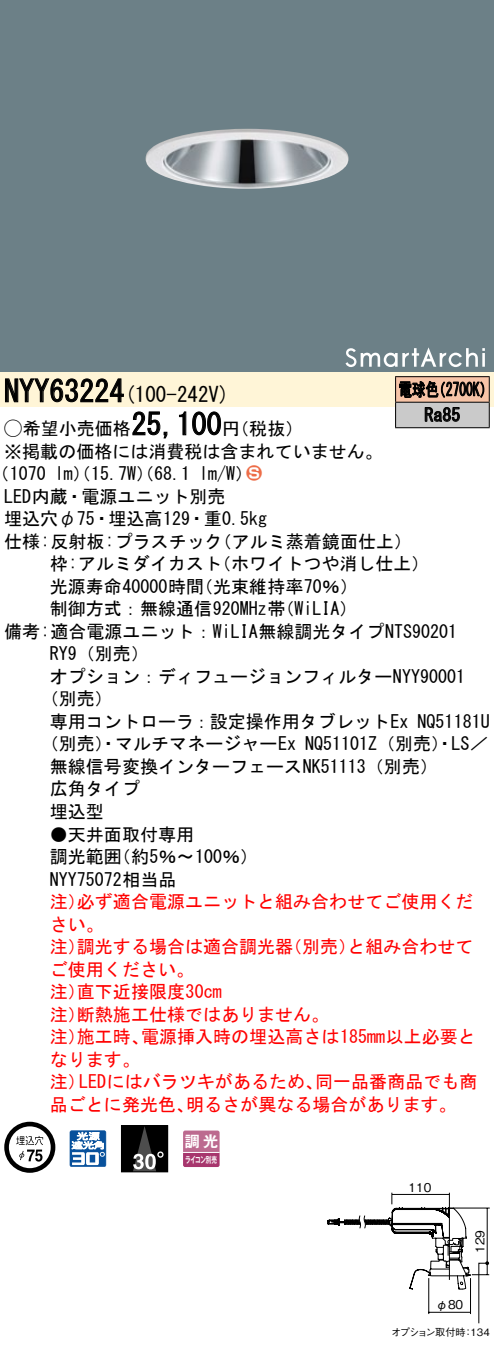
<style>
.page{position:relative;width:494px;height:1346px;background:#fff}
.page>*{position:absolute;margin:0;border:0;box-sizing:border-box;transform-origin:0 0}
.t1{font:30px "MS Gothic";color:#000}
.t2{font:21px "MS Gothic";color:#000}
.t3{font:18px/22.5px "MS Gothic";color:#000}
.t4{font:18px/22.5px "MS Gothic";color:#f00}
.t5{font:18px/25.5px "MS Gothic";color:#000;scale:.75 1}
.t6{font:18px "Ford Classification 1";color:#ed6d48}
.t7{font:15px "Gothic MB101 Pro De Bold 90 pv RKSJ H";color:#fff}
.t8{font:12px "Gothic BBB Pro Medium 90 pv RKSJ H";color:#000}
.t9{font:10.2px "Gothic BBB Pro Medium 90 pv RKSJ H";letter-spacing:-.095em;color:#000}
.t10{font:10.2px "Gothic BBB Pro Medium 90 pv RKSJ H";letter-spacing:-.05em;color:#000}
.t11{font:8.7px "Gothic MB101 Pro De Bold 90 pv RKSJ H";letter-spacing:-.05em;color:#fff;scale:.65 1}
.s1{font-family:"Ford Classification 1"}
.s2{color:#fff}
</style>
<div class="page">
<div style="left:0;top:0;width:493px;height:346px;background:#6c8087"></div>
<img style="left:145px;top:129px;width:203px;height:60px">
<div style="left:0;top:346px;width:493px;height:26px;background:#6c8087"></div>
<svg style="left:345px;top:347px;width:139px;height:20px"></svg>
<div style="left:0;top:372px;width:493px;height:34px;background:#fff5d7"></div>
<svg style="left:5px;top:378px;width:119px;height:24px"></svg>
<svg style="left:132px;top:411px;width:36px;height:28px"></svg>
<svg style="left:179px;top:411px;width:42px;height:24px"></svg>
<svg style="left:4px;top:1121px;width:51px;height:51px"></svg>
<svg style="left:70px;top:1130px;width:36px;height:36px"></svg>
<div style="left:121px;top:1125px;width:46px;height:46px;background:#000"></div>
<svg style="left:133px;top:1127px;width:30px;height:42px"></svg>
<div style="left:121px;top:1125px;width:47px;height:46px;border:1px solid #000"></div>
<svg style="left:183px;top:1130px;width:36px;height:36px"></svg>
<hr style="left:183px;top:1151px;width:36px;height:1px;background:#fff">
<hr style="left:395px;top:376px;width:94px;height:1px;background:#000">
<hr style="left:395px;top:427px;width:94px;height:1px;background:#000">
<svg style="left:394px;top:377px;width:95px;height:50px;background:#a8978d"></svg>
<hr style="left:448px;top:1207px;width:41px;height:1px;background:#000">
<svg style="left:327px;top:1192px;width:161px;height:131px"></svg>
<h1 class="t1" style="left:4px;top:376px;width:122px">NYY63224</h1>
<p class="t5" style="left:424px;top:376px;width:49px;text-indent:-26px">電球色<br>Ra85</p>
<p class="t5" style="left:432px;top:376px;width:82px">（2700 (K</p>
<p class="t2" style="left:124px;top:384px;width:106px">(100-242 (V</p>
<h1 class="t1" style="left:131px;top:409px;width:91px">25,100</h1>
<p class="t3" style="left:4px;top:417px;width:379px"><span class="s1">A</span>希望小売価格<br>※掲載の価格には消費税は含まれていません。</p>
<p class="t6" style="left:246px;top:464px;width:17px">2<span class="s2">3</span></p>
<p class="t3" style="left:222px;top:417px;width:82px">（円税抜(</p>
<p class="t3" style="left:199px;top:462px;width:55px">l m (W/</p>
<p class="t3" style="left:-8px;top:462px;width:56px">（1070</p>
<p class="t3" style="left:4px;top:485px;width:223px">LED内蔵・電源ユニット別売</p>
<p class="t3" style="left:4px;top:507px;width:264px">埋込穴φ75・埋込高129・重0.5kg</p>
<p class="t3" style="left:213px;top:530px;width:200px">（アルミ蒸着鏡面仕上(</p>
<p class="t3" style="left:55px;top:462px;width:137px">lm）（15.7 ）（W 68.1</p>
<p class="t3" style="left:213px;top:530px;width:217px;text-indent:-209px">仕様:反射板:プラスチック<br>（ホワイトつや消し仕上(</p>
<p class="t3" style="left:195px;top:552px;width:164px;text-indent:-145px">枠:アルミダイカスト<br>（光束維持率70％(</p>
<p class="t3" style="left:50px;top:575px;width:156px">光源寿命40000時間</p>
<p class="t3" style="left:50px;top:597px;width:237px">制御方式：無線通信920MHz帯</p>
<p class="t3" style="left:4px;top:620px;width:454px">備考:適合電源ユニット：WiLIA無線調光タイプNTS90201</p>
<p class="t3" style="left:50px;top:642px;width:100px">RY （9 別売(</p>
<p class="t3" style="left:50px;top:665px;width:416px">オプション：ディフュージョンフィルターNYY90001</p>
<p class="t3" style="left:41px;top:687px;width:73px">（別売(</p>
<p class="t3" style="left:417px;top:710px;width:73px">NQ51181U</p>
<p class="t3" style="left:276px;top:597px;width:82px">（WiLIA(</p>
<p class="t3" style="left:305px;top:710px;width:184px;text-indent:-255px">専用コントローラ：設定操作用タブレットEx<br>NQ51101 （Z 別売）・LS／</p>
<p class="t3" style="left:50px;top:732px;width:389px;text-indent:-9px">（別売）・マルチマネージャーEx<br>無線信号変換インターフェースNK51113（別売(広角タイプ<br>埋込型</p>
<p class="t3" style="left:113px;top:822px;width:147px;text-indent:-63px">●天井面取付専用<br>（約5％〜100％(</p>
<p class="t3" style="left:50px;top:845px;width:128px">調光範囲<br>NYY75072相当品</p>
<p class="t4" style="left:77px;top:890px;width:397px">必ず適合電源ユニットと組み合わせてご使用くだ</p>
<p class="t4" style="left:50px;top:890px;width:55px">注）さい。</p>
<p class="t4" style="left:77px;top:935px;width:217px">調光する場合は適合調光器</p>
<p class="t4" style="left:284px;top:935px;width:73px">（別売）</p>
<p class="t4" style="left:347px;top:935px;width:127px">と組み合わせて</p>
<p class="t4" style="left:50px;top:935px;width:37px">注）</p>
<p class="t4" style="left:50px;top:957px;width:145px">ご使用ください。</p>
<p class="t4" style="left:77px;top:980px;width:146px">直下近接限度30cm</p>
<p class="t4" style="left:77px;top:980px;width:253px;text-indent:-27px">注）<br>断熱施工仕様ではありません。</p>
<p class="t4" style="left:50px;top:1002px;width:37px">注）</p>
<p class="t4" style="left:141px;top:1025px;width:336px">電源挿入時の埋込高さは185mm以上必要と</p>
<p class="t4" style="left:77px;top:1025px;width:73px">施工時、</p>
<p class="t4" style="left:50px;top:1025px;width:91px">注）<br>なります。</p>
<p class="t4" style="left:79px;top:1070px;width:245px">LEDにはバラツキがあるため、</p>
<p class="t4" style="left:315px;top:1070px;width:163px">同一品番商品でも商</p>
<p class="t4" style="left:50px;top:1070px;width:37px">注）</p>
<p class="t4" style="left:50px;top:1092px;width:145px">品ごとに発光色、</p>
<p class="t4" style="left:186px;top:1092px;width:272px">明るさが異なる場合があります。</p>
<p class="t7" style="left:184px;top:1128px;width:35px">調光</p>
<p class="t11" style="left:185px;top:1152px;width:51px">ライコン別売</p>
<p class="t8" style="left:408px;top:1177px;width:24px">110</p>
<p class="t8" style="left:469px;top:1252px;width:24px;rotate:-90deg">129</p>
<p class="t8" style="left:435px;top:1294px;width:29px">φ80</p>
<p class="t9" style="left:391px;top:1323px;width:76px">オプション取付時</p>
<p class="t10" style="left:462px;top:1323px;width:28px">：134</p>
</div>
